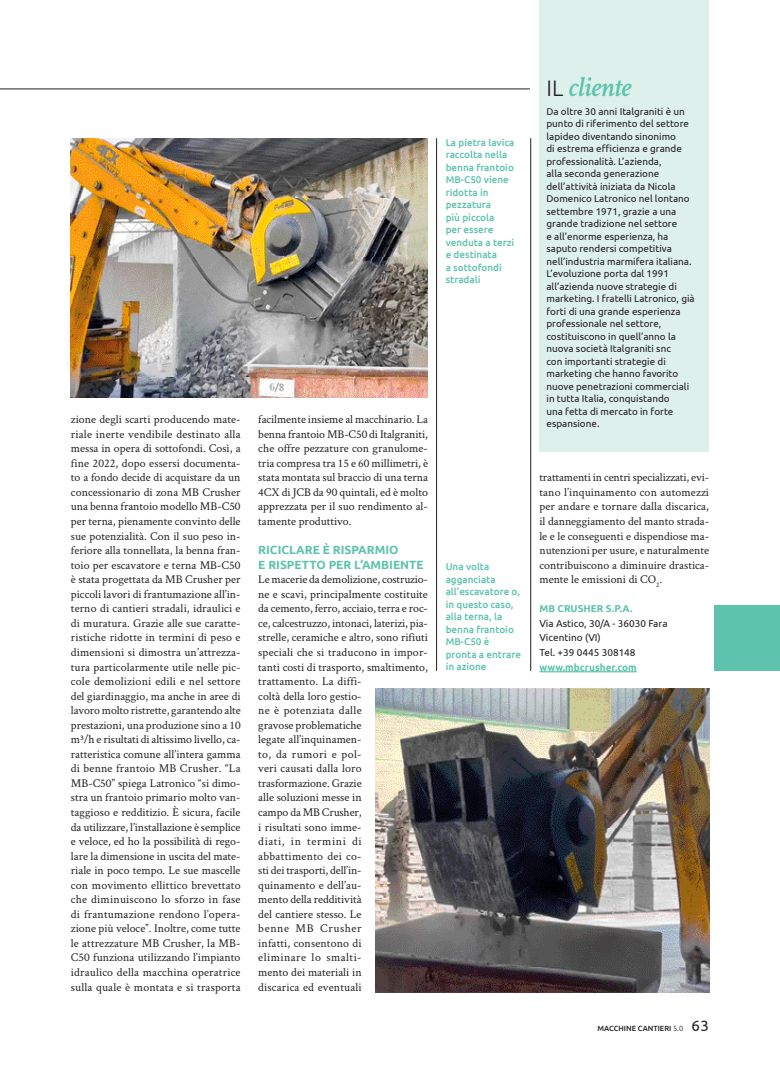
<style>
.page{position:relative;width:780px;height:1088px;background:#fff}
.page>*{position:absolute;margin:0;border:0;box-sizing:border-box;transform-origin:0 0}
.t1{font:italic 600 28.75px "Crimson Text";letter-spacing:-.02em;color:#5dc3ad}
.t2{font:11.88px/14.5px "Crimson Text";color:#231f20;text-align:justify}
.titolo_testo_ubuntu{font:700 11.88px "Ubuntu";color:#5dc3ad}
.t3{font:10px/14.5px "Ubuntu";color:#231f20}
.t4{font:700 10px "Ubuntu";color:#5dc3ad}
.box_ubuntu{font:9.88px/12.5px "Ubuntu";color:#231f20}
.dida_ubuntu{font:500 9.88px/12.5px "Ubuntu";color:#5dc3ad}
.t5{font:500 7.5px "Ubuntu";color:#231f20}
.s1{font-family:"Ubuntu";font-weight:300;font-style:normal;font-size:22.5px;color:#231f20}
.s2{font-weight:300}
.s3{font-weight:400;font-size:15px}
</style>
<div class="page">
<hr style="left:0;top:89px;width:530px;height:1px;background:#231f20">
<div style="left:539px;top:0;width:170px;height:452px;background:#ddf0eb"></div>
<img style="left:376px;top:689px;width:333px;height:303px">
<hr style="left:539px;top:671px;width:98px;height:1px;background:#5dc3ad">
<img style="left:71px;top:138px;width:357px;height:260px">
<hr style="left:436px;top:138px;width:1px;height:533px;background:#231f20">
<hr style="left:530px;top:138px;width:1px;height:533px;background:#231f20">
<div style="left:714px;top:605px;width:66px;height:66px;background:#5dc3ad"></div>
<p class="dida_ubuntu" style="left:445px;top:136px;width:70px">La pietra lavica raccolta nella benna frantoio<br>MB-C50 viene ridotta in pezzatura<br>più piccola<br>per essere venduta a terzi e destinata<br>a sottofondi stradali</p>
<p class="t2" style="left:71px;top:412px;width:171px">zione degli scarti producendo mate&shy;riale inerte vendibile destinato alla messa in opera di sottofondi. Così, a fine 2022, dopo essersi documenta&shy;to a fondo decide di acquistare da un concessionario di zona MB Crusher una benna frantoio modello MB-C50 per terna, pienamente convinto delle sue potenzialità. Con il suo peso in&shy;feriore alla tonnellata, la benna fran&shy;toio per escavatore e terna MB-C50 è stata progettata da MB Crusher per piccoli lavori di frantumazione all’in&shy;terno di cantieri stradali, idraulici e di muratura. Grazie alle sue caratte&shy;ristiche ridotte in termini di peso e dimensioni si dimostra un’attrezza&shy;tura particolarmente utile nelle pic&shy;cole demolizioni edili e nel settore del giardinaggio, ma anche in aree di lavoro molto ristrette, garantendo alte prestazioni, una produzione sino a 10 m³/h e risultati di altissimo livello, ca&shy;ratteristica comune all’intera gamma di benne frantoio MB Crusher. “La MB-C50” spiega Latronico “si dimo&shy;stra un frantoio primario molto van&shy;taggioso e redditizio. È sicura, facile da utilizzare, l’installazione è semplice e veloce, ed ho la possibilità di rego&shy;lare la dimensione in uscita del mate&shy;riale in poco tempo. Le sue mascelle con movimento ellittico brevettato che diminuiscono lo sforzo in fase di frantumazione rendono l’opera&shy;zione più veloce”. Inoltre, come tutte le attrezzature MB Crusher, la MB-C50 funziona utilizzando l’impianto idraulico della macchina operatrice sulla quale è montata e si trasporta</p>
<p class="t2" style="left:258px;top:412px;width:171px">facilmente insieme al macchinario. La benna frantoio MB-C50 di Italgraniti, che offre pezzature con granulome&shy;tria compresa tra 15 e 60 millimetri, è stata montata sul braccio di una terna 4CX di JCB da 90 quintali, ed è molto apprezzata per il suo rendimento al&shy;tamente produttivo.</p>
<p class="titolo_testo_ubuntu" style="left:258px;top:543px;width:142px">RICICLARE È RISPARMIO</p>
<p class="titolo_testo_ubuntu" style="left:258px;top:557px;width:167px">E RISPETTO PER L’AMBIENTE</p>
<p class="t2" style="left:258px;top:572px;width:171px;text-align:left">Le macerie da demolizione, costruzio&shy;ne e scavi, principalmente costituite da cemento, ferro, acciaio, terra e roc&shy;ce, calcestruzzo, intonaci, laterizi, pia&shy;strelle, ceramiche e altro, sono rifiuti speciali che si traducono in impor&shy;tanti costi di trasporto, smaltimento, trattamento. La diffi-<br>coltà della loro gestio-<br>ne è potenziata dalle<br>gravose problematiche<br>legate all’inquinamen-<br>to, da rumori e pol-<br>veri causati dalla loro trasformazione. Grazie<br>alle soluzioni messe in<br>campo da MB Crusher,<br>i risultati sono imme-<br>diati, in termini di abbattimento dei co-<br>sti dei trasporti, dell’in-<br>quinamento e dell’au-<br>mento della redditività<br>del cantiere stesso. Le<br>benne MB Crusher<br>infatti, consentono di<br>eliminare lo smalti-<br>mento dei materiali in<br>discarica ed eventuali</p>
<p class="dida_ubuntu" style="left:445px;top:560px;width:77px">Una volta agganciata all’escavatore o, in questo caso, alla terna, la benna frantoio<br>MB-C50 è pronta a entrare in azione</p>
<p class="t1" style="left:546px;top:66px;width:86px"><span class="s1">IL</span> cliente</p>
<p class="box_ubuntu" style="left:546px;top:104px;width:150px">Da oltre 30 anni Italgraniti è un punto di riferimento del settore lapideo diventando sinonimo<br>di estrema efficienza e grande professionalità. L’azienda,<br>alla seconda generazione dell’attività iniziata da Nicola<br>Domenico Latronico nel lontano settembre 1971, grazie a una grande tradizione nel settore<br>e all’enorme esperienza, ha saputo rendersi competitiva nell’industria marmifera italiana.<br>L’evoluzione porta dal 1991 all’azienda nuove strategie di marketing. I fratelli Latronico, già forti di una grande esperienza professionale nel settore, costituiscono in quell’anno la nuova società Italgraniti snc<br>con importanti strategie di marketing che hanno favorito nuove penetrazioni commerciali in tutta Italia, conquistando<br>una fetta di mercato in forte espansione.</p>
<p class="t2" style="left:539px;top:470px;width:171px">trattamenti in centri specializzati, evi&shy;tano l’inquinamento con automezzi per andare e tornare dalla discarica, il danneggiamento del manto strada&shy;le e le conseguenti e dispendiose ma&shy;nutenzioni per usure, e naturalmente contribuiscono a diminuire drastica&shy;mente le emissioni di CO<sub>2</sub>.</p>
<p class="t4" style="left:539px;top:603px;width:95px">MB CRUSHER S.P.A.</p>
<p class="t3" style="left:539px;top:616px;width:130px">Via Astico, 30/A - 36030 Fara<br>Vicentino (VI)</p>
<p class="t3" style="left:539px;top:645px;width:98px">Tel. +39 0445 308148</p>
<p class="t4" style="left:539px;top:661px;width:99px">www.mbcrusher.com</p>
<p class="t5" style="left:597px;top:1023px;width:113px">MACCHINE CANTIERI <span class="s2">5.0</span> <span class="s3">63</span></p>
</div>
